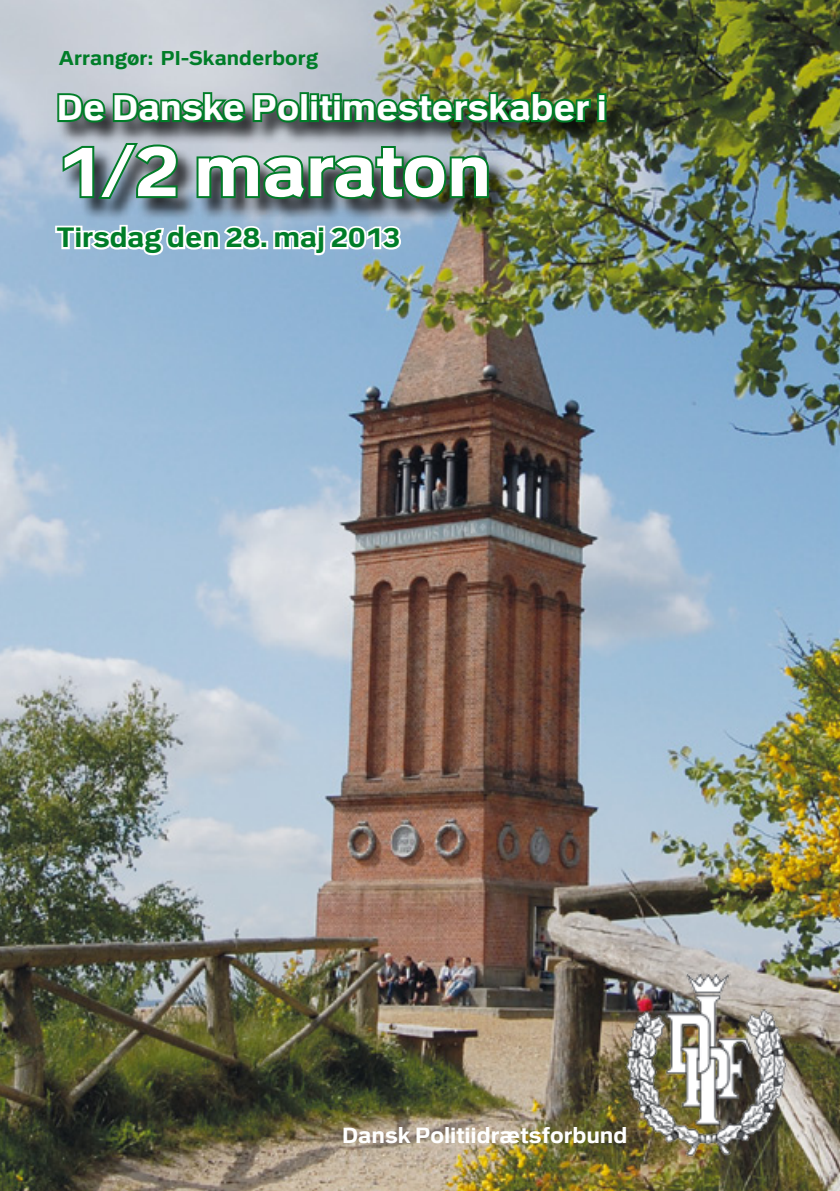
<style>
.page{position:relative;width:840px;height:1191px;background:#fff}
.page>*{position:absolute;margin:0;border:0;box-sizing:border-box;transform-origin:0 0}
.t1{font:700 72px "Politi";color:#fff}
.t2{font:700 35.6px "Politi";color:#fff}
.t3{font:700 28px "Politi";color:#007d28}
.Mellem_rubrik{font:700 22px "Politi";color:#fff}
.Alm__tekst_fed{font:700 20px "Politi";color:#007d28}
</style>
<div class="page">
<img style="left:0;top:0;width:839px;height:1191px">
<img style="left:621px;top:969px;width:174px;height:191px">
<div style="left:57px;top:93px;width:571px;height:128px;background:#000;opacity:.75"></div>
<div style="left:596px;top:93px;width:10px;height:9px;border:4px solid #007d28"></div>
<div style="left:596px;top:99px;width:10px;height:23px;border:4px solid #007d28"></div>
<img style="left:55px;top:63px;width:538px;height:138px">
<svg style="left:53px;top:223px;width:210px;height:51px"></svg>
<svg style="left:271px;top:224px;width:132px;height:50px"></svg>
<p class="Alm__tekst_fed" style="left:59px;top:48px;width:261px">Arrangør: PI-Skanderborg</p>
<p class="t2" style="left:57px;top:88px;width:551px">De Danske Politimesterskaber i</p>
<p class="t1" style="left:57px;top:132px;width:436px">1/2 maraton</p>
<p class="t3" style="left:57px;top:222px;width:345px">Tirsdag den 28. maj 2013</p>
<p class="Mellem_rubrik" style="left:342px;top:1123px;width:287px">Dansk Politiidrætsforbund</p>
</div>
